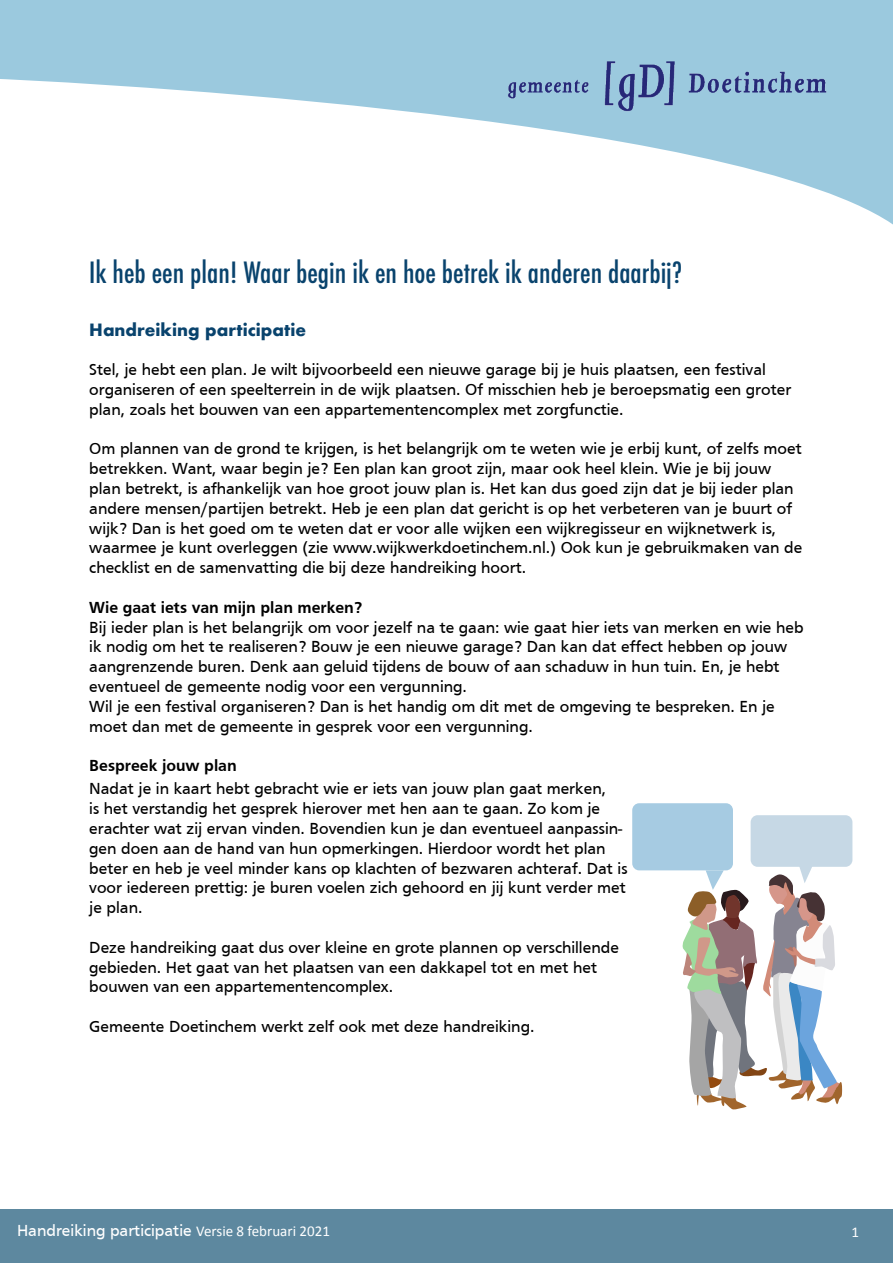
<style>
.page{position:relative;width:893px;height:1263px;background:#fff}
.page>*{position:absolute;margin:0;border:0;box-sizing:border-box;transform-origin:0 0}
.t1{font:500 condensed 28.5px "Futura";color:#09436d}
.t2{font:16.5px/19.8px "Frutiger";color:#000001}
.t3{font:700 16.5px "Frutiger";color:#000001}
.t4{font:16.5px "Frutiger";color:#fff}
.t5{font:700 16.5px "Futura";color:#09436d}
.t6{font:15px "Calibri";color:#fff}
.s1{font-family:"Calibri";font-size:15px}
</style>
<div class="page">
<svg style="left:0;top:0;width:893px;height:225px;fill:#9bc9de"></svg>
<div style="left:0;top:1209px;width:893px;height:54px;background:#5d889f"></div>
<div style="left:632px;top:803px;width:101px;height:67px;background:#a6cbe2;border-radius:7px"></div>
<div style="left:751px;top:815px;width:101px;height:52px;background:#c6d8e5;border-radius:7px"></div>
<svg style="left:681px;top:865px;width:161px;height:245px"></svg>
<img style="left:500px;top:49px;width:339px;height:67px">
<p class="t1" style="left:89px;top:255px;width:595px">Ik heb een plan! Waar begin ik en hoe betrek ik anderen daarbij?</p>
<p class="t5" style="left:89px;top:317px;width:218px">Handreiking participatie</p>
<p class="t2" style="left:89px;top:360px;width:678px">Stel, je hebt een plan. Je wilt bijvoorbeeld een nieuwe garage bij je huis plaatsen, een festival</p>
<p class="t2" style="left:89px;top:379px;width:704px">organiseren of een speelterrein in de wijk plaatsen. Of misschien heb je beroepsmatig een groter plan, zoals het bouwen van een appartementencomplex met zorgfunctie.</p>
<p class="t2" style="left:89px;top:439px;width:714px">Om plannen van de grond te krijgen, is het belangrijk om te weten wie je erbij kunt, of zelfs moet betrekken. Want, waar begin je? Een plan kan groot zijn, maar ook heel klein. Wie je bij jouw plan betrekt, is afhankelijk van hoe groot jouw plan is. Het kan dus goed zijn dat je bij ieder plan</p>
<p class="t2" style="left:89px;top:498px;width:715px">andere mensen/partijen betrekt. Heb je een plan dat gericht is op het verbeteren van je buurt of wijk? Dan is het goed om te weten dat er voor alle wijken een wijkregisseur en wijknetwerk is, waarmee je kunt overleggen (zie www.wijkwerkdoetinchem.nl.) Ook kun je gebruikmaken van de checklist en de samenvatting die bij deze handreiking hoort.</p>
<p class="t3" style="left:89px;top:598px;width:275px">Wie gaat iets van mijn plan merken?</p>
<p class="t2" style="left:89px;top:617px;width:716px">Bij ieder plan is het belangrijk om voor jezelf na te gaan: wie gaat hier iets van merken en wie heb ik nodig om het te realiseren? Bouw je een nieuwe garage? Dan kan dat effect hebben op jouw aangrenzende buren. Denk aan geluid tijdens de bouw of aan schaduw in hun tuin. En, je hebt eventueel de gemeente nodig voor een vergunning.</p>
<p class="t2" style="left:89px;top:696px;width:687px">Wil je een festival organiseren? Dan is het handig om dit met de omgeving te bespreken. En je moet dan met de gemeente in gesprek voor een vergunning.</p>
<p class="t3" style="left:89px;top:756px;width:149px">Bespreek jouw plan</p>
<p class="t2" style="left:89px;top:779px;width:540px">Nadat je in kaart hebt gebracht wie er iets van jouw plan gaat merken,<br>is het verstandig het gesprek hierover met hen aan te gaan. Zo kom je erachter wat zij ervan vinden. Bovendien kun je dan eventueel aanpassin&shy;gen doen aan de hand van hun opmerkingen. Hierdoor wordt het plan beter en heb je veel minder kans op klachten of bezwaren achteraf. Dat is voor iedereen prettig: je buren voelen zich gehoord en jij kunt verder met je plan.</p>
<p class="t2" style="left:89px;top:937px;width:531px">Deze handreiking gaat dus over kleine en grote plannen op verschillende gebieden. Het gaat van het plaatsen van een dakkapel tot en met het bouwen van een appartementencomplex.</p>
<p class="t2" style="left:89px;top:1016px;width:447px">Gemeente Doetinchem werkt zelf ook met deze handreiking.</p>
<p class="t4" style="left:17px;top:1221px;width:314px">Handreiking participatie <span class="s1">Versie 8 februari 2021</span></p>
<p class="t6" style="left:851px;top:1221px;width:9px">1</p>
</div>
